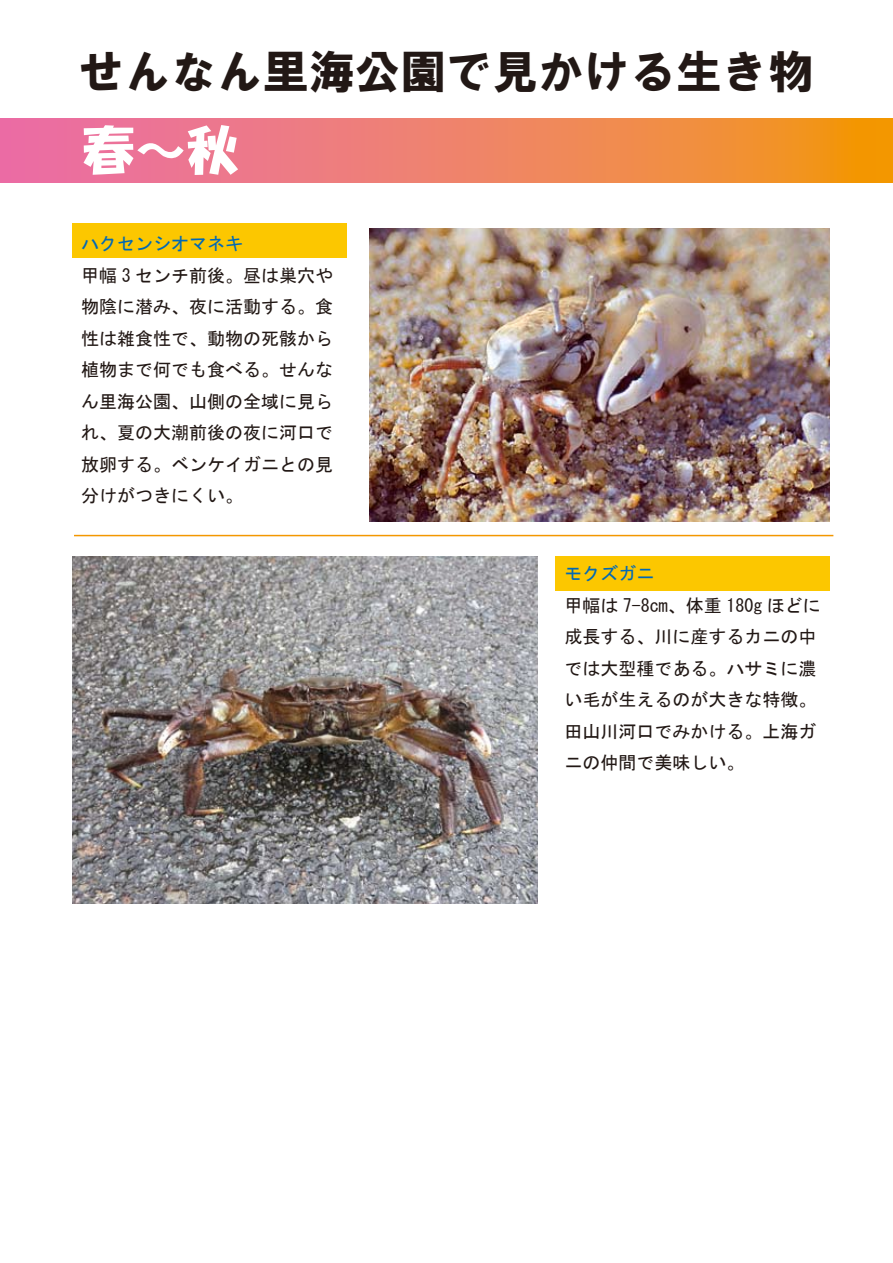
<style>
.page{position:relative;width:893px;height:1263px;background:#fff}
.page>*{position:absolute;margin:0;border:0;box-sizing:border-box;transform-origin:0 0}
.t1{font:52.05px "HGS Soei Kakupoptai";color:#fff}
.t2{font:45.9px "HGS Soei Kakugothic UB";color:#221815}
.t3{font:18px/31.5px "MS Gothic";color:#221815;text-align:justify}
.t4{font:18px "MS Gothic";color:#0068b6}
</style>
<div class="page">
<div style="left:72px;top:224px;width:274px;height:34px;background:#fcc700"></div>
<div style="left:555px;top:556px;width:275px;height:35px;background:#fcc700"></div>
<svg style="left:0;top:118px;width:893px;height:64px;background:#ee8264"></svg>
<hr style="left:74px;top:535px;width:759px;height:1px;background:#f39700">
<img style="left:369px;top:228px;width:460px;height:293px">
<img style="left:73px;top:557px;width:464px;height:347px">
<h2 class="t2" style="left:79px;top:49px;width:736px">せんなん里海公園で見かける生き物</h2>
<h1 class="t1" style="left:83px;top:124px;width:157px">春～秋</h1>
<p class="t4" style="left:81px;top:235px;width:163px">ハクセンシオマネキ</p>
<p class="t3" style="left:81px;top:259px;width:253px">甲幅 3 センチ前後。昼は巣穴や物陰に潜み、夜に活動する。食性は雑食性で、動物の死骸から植物まで何でも食べる。せんなん里海公園、山側の全域に見られ、夏の大潮前後の夜に河口で放卵する。ベンケイガニとの見分けがつきにくい。</p>
<p class="t4" style="left:564px;top:565px;width:91px">モクズガニ</p>
<p class="t3" style="left:564px;top:589px;width:258px;text-align:left">甲幅は 7-8cm、体重 180g ほどに成長する、川に産するカニの中では大型種である。ハサミに濃い毛が生えるのが大きな特徴。田山川河口でみかける。上海ガニの仲間で美味しい。</p>
</div>
